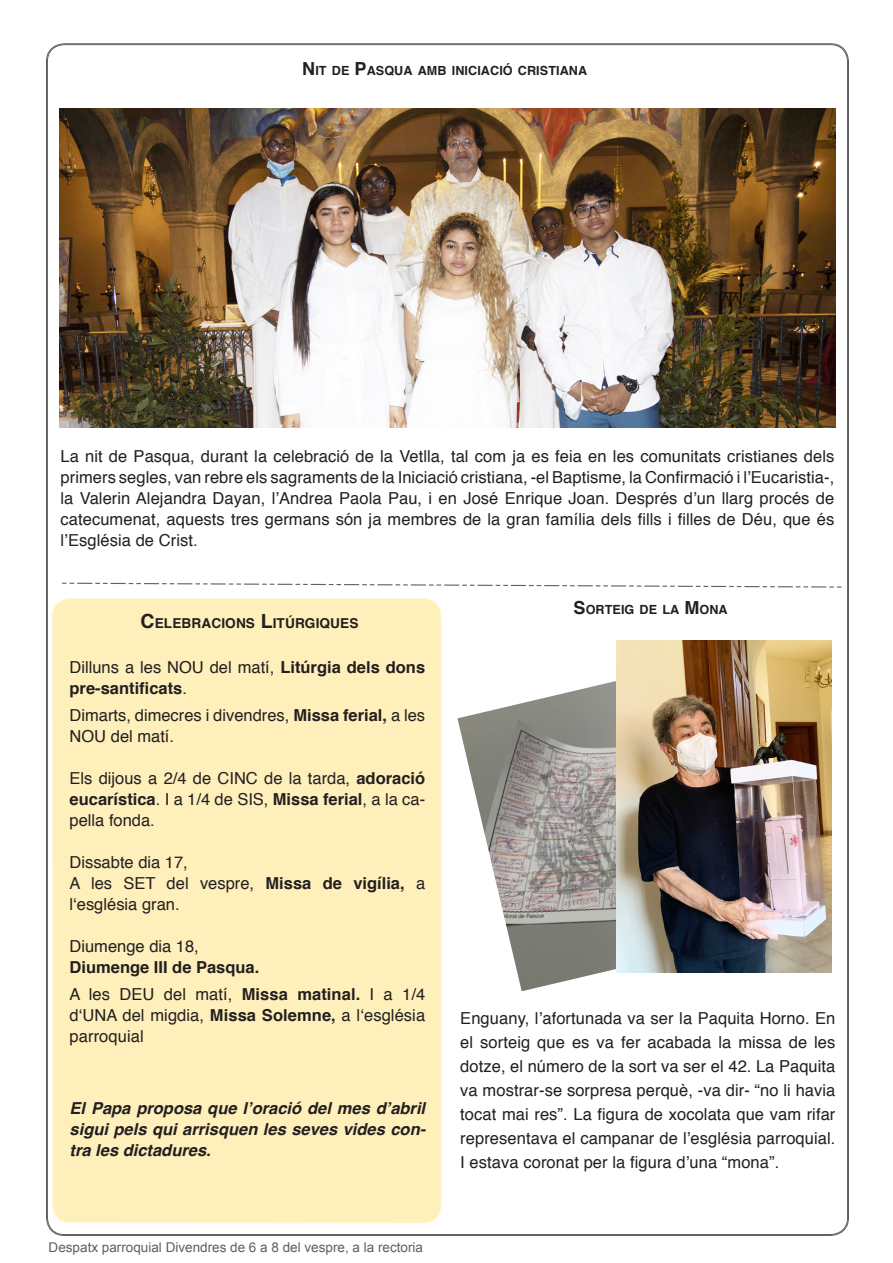
<style>
.page{position:relative;width:893px;height:1263px;background:#fff}
.page>*{position:absolute;margin:0;border:0;box-sizing:border-box;transform-origin:0 0}
.t1{font:16.5px/21px "Helvetica";letter-spacing:.005em;color:#231f20;text-align:justify}
.t2{font:italic 700 16.5px/21px "Helvetica";color:#231f20;text-align:justify}
.t3{font:700 16.5px/21px "Helvetica";color:#231f20}
.t4{font:700 13.65px "Helvetica";letter-spacing:.005em;color:#231f20}
.t5{font:13.5px "Arial";color:#5f5f62}
.t6{font:700 12.6px "Helvetica";letter-spacing:.005em;color:#231f20}
.s1{font-size:18px}
.s2{font-size:19.5px}
.s3{font-weight:400}
.s4{font-weight:700}
</style>
<div class="page">
<div style="left:51px;top:597px;width:391px;height:627px;background:#feefbb"></div>
<img style="left:59px;top:108px;width:776px;height:320px">
<img style="left:457px;top:657px;width:324px;height:334px">
<img style="left:617px;top:641px;width:214px;height:331px">
<svg style="left:62px;top:582px;width:780px;height:6px"></svg>
<p class="t6" style="left:302px;top:60px;width:286px"><span class="s1">N</span> IT DE <span class="s1">P</span>ASQUA AMB INICIACIÓ CRISTIANA</p>
<p class="t1" style="left:61px;top:447px;width:775px">La nit de Pasqua, durant la celebració de la Vetlla, tal com ja es feia en les comunitats cristianes dels primers segles, van rebre els sagraments de la Iniciació cristiana, -el Baptisme, la Confirmació i l’Eucaristia-, la Valerin Alejandra Dayan, l’Andrea Paola Pau, i en José Enrique Joan. Després d’un llarg procés de catecumenat, aquests tres germans són ja membres de la gran família dels fills i filles de Déu, que és l’Església de Crist.</p>
<p class="t4" style="left:141px;top:612px;width:219px"><span class="s2">C</span>ELEBRACIONS <span class="s2">L</span>ITÚRGIQUES</p>
<p class="t3" style="left:70px;top:657px;width:357px"><span class="s3">Dilluns a les NOU del matí,</span> Litúrgia dels dons pre-santificats<span class="s3">.</span></p>
<p class="t1" style="left:70px;top:705px;width:357px">Dimarts, dimecres i divendres, <span class="s4">Missa ferial,</span> a les<br>NOU del matí.</p>
<p class="t1" style="left:70px;top:768px;width:357px">Els dijous a 2/4 de CINC de la tarda, <span class="s4">adoració eucarística</span>. I a 1/4 de SIS, <span class="s4">Missa ferial</span>, a la ca&shy;pella fonda.</p>
<p class="t1" style="left:70px;top:852px;width:120px">Dissabte dia 17,</p>
<p class="t1" style="left:70px;top:873px;width:357px">A les SET del vespre, <span class="s4">Missa de vigília,</span> a l‘església gran.</p>
<p class="t1" style="left:70px;top:936px;width:131px">Diumenge dia 18,</p>
<p class="t3" style="left:70px;top:957px;width:191px">Diumenge III de Pasqua.</p>
<p class="t1" style="left:70px;top:984px;width:357px">A les DEU del matí, <span class="s4">Missa matinal.</span> I a 1/4 d‘UNA del migdia, <span class="s4">Missa Solemne,</span> a l‘església parroquial</p>
<p class="t2" style="left:70px;top:1097px;width:358px">El Papa proposa que l’oració del mes d’abril sigui pels qui arrisquen les seves vides con&shy;tra les dictadures.</p>
<p class="t5" style="left:49px;top:1238px;width:376px">Despatx parroquial Divendres de 6 a 8 del vespre, a la rectoria</p>
<p class="t6" style="left:574px;top:599px;width:156px"><span class="s1">S</span>ORTEIG DE LA <span class="s1">M</span>ONA</p>
<p class="t1" style="left:460px;top:1007px;width:377px;line-height:24px">Enguany, l’afortunada va ser la Paquita Horno. En el sorteig que es va fer acabada la missa de les dotze, el número de la sort va ser el 42. La Paquita va mostrar-se sorpresa perquè, -va dir- “no li havia tocat mai res”. La figura de xocolata que vam rifar representava el campanar de l’església parroquial.<br>I estava coronat per la figura d’una “mona”.</p>
</div>
